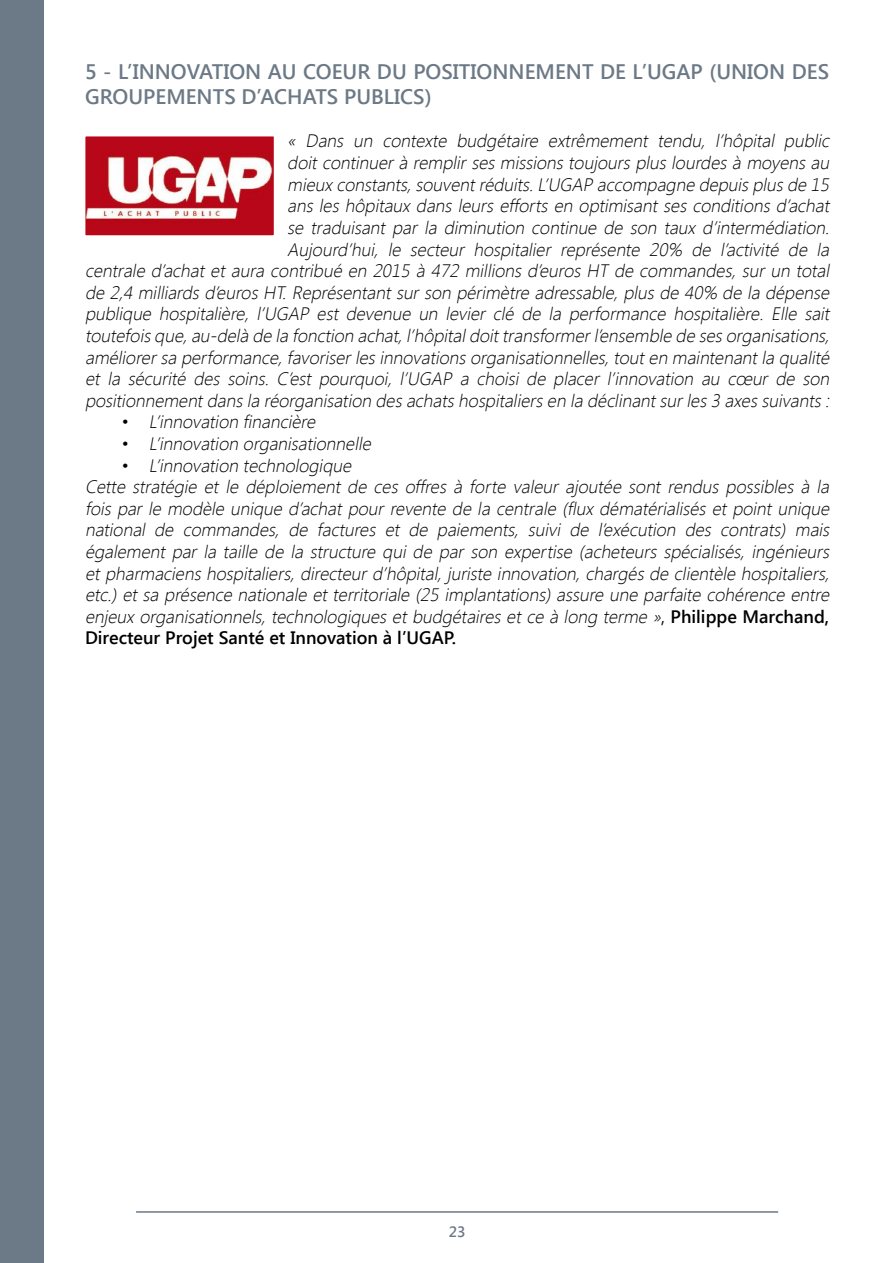
<style>
.page{position:relative;width:893px;height:1263px;background:#fff}
.page>*{position:absolute;margin:0;border:0;box-sizing:border-box;transform-origin:0 0}
.t1{font:600 21px/25.2px "Segoe UI";color:#6c7986}
.t2{font:italic 300 18px/21.6px "Segoe UI";color:#000;text-align:right}
.t3{font:600 15px "Segoe UI";color:#6c7986}
.s1{font-style:normal}
.s2{font-weight:400;font-style:normal}
.s3{font-weight:600;font-style:normal}
</style>
<div class="page">
<hr style="left:136px;top:1211px;width:642px;height:2px;background:#6c7986">
<div style="left:0;top:0;width:44px;height:1263px;background:#6c7986"></div>
<img style="left:87px;top:138px;width:185px;height:96px">
<div style="left:72px;top:123px;width:215px;height:126px;border:14px solid #fff"></div>
<p class="t1" style="left:85px;top:58px;width:746px">5 - L’INNOVATION AU COEUR DU POSITIONNEMENT DE L’UGAP (UNION DES<br>GROUPEMENTS D’ACHATS PUBLICS)</p>
<p class="t2" style="left:85px;top:130px;width:750px">« Dans un contexte budgétaire extrêmement tendu, l’hôpital public<br>doit continuer à remplir ses missions toujours plus lourdes à moyens au mieuxconstants,souventréduits.L’UGAP accompagne depuisplusde 15<br>ans les hôpitaux dans leurs efforts en optimisant ses conditions d’achat<br>se traduisant par la diminution continue de son taux d’intermédiation.<br>Aujourd’hui, le secteur hospitalier représente 20% de l’activité de la<br>centrale d’achat et aura contribué en 2015 à 472 millions d’euros HT de commandes, sur un total de 2,4 milliards d’euros HT. Représentant sur son périmètre adressable, plus de 40% de la dépense publique hospitalière, l’UGAP est devenue un levier clé de la performance hospitalière. Elle sait toutefoisque,au‑ delà de la fonction achat,l’hôpitaldoittransformerl’ensemble de sesorganisations, améliorersa performance,favoriserlesinnovationsorganisationnelles,touten maintenantla qualité et la sécurité des soins. C’est pourquoi, l’UGAP a choisi de placer l’innovation au cœur de son positionnementdansla réorganisation desachatshospitaliersen la déclinantsurles3 axessuivants:</p>
<p class="t2" style="left:122px;top:410px;width:199px"><span class="s1">•</span> L’innovation financière</p>
<p class="t2" style="left:122px;top:432px;width:255px"><span class="s1">•</span> L’innovation organisationnelle</p>
<p class="t2" style="left:85px;top:454px;width:750px;text-align:left;text-indent:37px"><span class="s1">•</span> L’innovation technologique<br>Cette stratégie et le déploiement de ces offres à forte valeur ajoutée sont rendus possibles à la fois par le modèle unique d’achat pour revente de la centrale (flux dématérialisés et point unique national de commandes, de factures et de paiements, suivi de l’exécution des contrats) mais également par la taille de la structure qui de par son expertise (acheteurs spécialisés, ingénieurs et pharmaciens hospitaliers, directeur d’hôpital, juriste innovation, chargés de clientèle hospitaliers, etc.) et sa présence nationale et territoriale (25 implantations) assure une parfaite cohérence entre enjeux organisationnels, technologiques et budgétaires et ce à long terme »<span class="s2">,</span> <span class="s3">P h i l i p p e M a rc h a n d , Directeur Projet Santé et Innovation à l’UGAP.</span></p>
<p class="t3" style="left:449px;top:1221px;width:18px">23</p>
</div>
